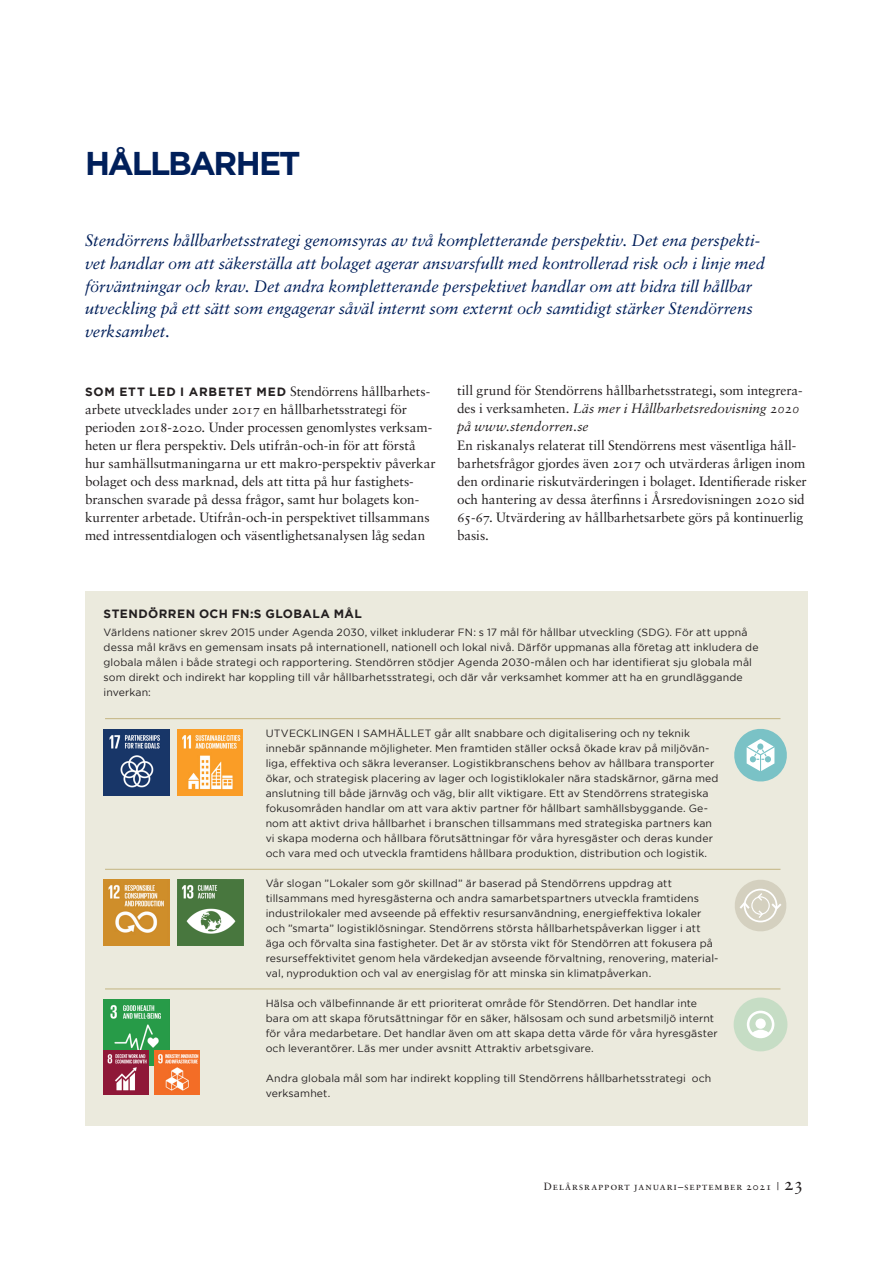
<style>
.page{position:relative;width:893px;height:1263px;background:#fff}
.page>*{position:absolute;margin:0;border:0;box-sizing:border-box;transform-origin:0 0}
.Rubrik{font:700 33px "Gotham";letter-spacing:-.065em;color:#001f5a}
.Ingress{font:italic 16.5px/22.5px "Sabon LT Std";letter-spacing:-.005em;color:#001f5a}
.Mellanrub{font:13.5px/18px "Sabon LT Std";letter-spacing:-.01em;color:#231f20}
.Bröd{font:13.5px/18px "Sabon LT Std";letter-spacing:-.01em;color:#231f20}
.Gotham_Mellanrub_8_1{font:700 12px "Gotham";letter-spacing:.035em;color:#231f20}
.Gotham_Fakta_liten_7{font:10.5px/15px "Gotham";letter-spacing:.015em;color:#231f20}
.t1{font:10.5px "Sabon LT Std";letter-spacing:.085em;color:#231f20}
.s1{font-family:"Gotham";font-weight:700;font-size:12px}
.s2{font-style:italic}
.s3{font-size:18px}
</style>
<div class="page">
<div style="left:85px;top:591px;width:723px;height:535px;background:#ebeadd"></div>
<svg style="left:734px;top:729px;width:53px;height:52px"></svg>
<div style="left:734px;top:997px;width:53px;height:54px;background:#c6ddc5;border-radius:50%"></div>
<svg style="left:747px;top:1011px;width:27px;height:27px"></svg>
<img style="left:104px;top:1000px;width:66px;height:66px">
<img style="left:104px;top:1050px;width:45px;height:45px">
<img style="left:154px;top:1050px;width:45px;height:45px">
<img style="left:177px;top:730px;width:66px;height:65px">
<img style="left:104px;top:730px;width:65px;height:65px">
<img style="left:104px;top:880px;width:66px;height:66px">
<img style="left:178px;top:880px;width:65px;height:66px">
<svg style="left:735px;top:880px;width:51px;height:51px"></svg>
<hr style="left:105px;top:869px;width:675px;height:1px;background:#c3b481">
<hr style="left:105px;top:718px;width:675px;height:1px;background:#c3b481">
<hr style="left:105px;top:988px;width:675px;height:1px;background:#c3b481">
<p class="Rubrik" style="left:85px;top:142px;width:217px">HÅLLBARHET</p>
<p class="Ingress" style="left:85px;top:229px;width:681px">Stendörrens hållbarhetsstrategi genomsyras av två kompletterande perspektiv. Det ena perspekti&shy;vet handlar om att säkerställa att bolaget agerar ansvarsfullt med kontrollerad risk och i linje med förväntningar och krav. Det andra kompletterande perspektivet handlar om att bidra till hållbar utveckling på ett sätt som engagerar såväl internt som externt och samtidigt stärker Stendörrens verksamhet.</p>
<p class="Mellanrub" style="left:85px;top:382px;width:352px"><span class="s1">SOM ETT LED I ARBETET MED</span> Stendörrens hållbarhets&shy;arbete utvecklades under 2017 en hållbarhetsstrategi för perioden 2018-2020. Under processen genomlystes verksam&shy;heten ur flera perspektiv. Dels utifrån-och-in för att förstå hur samhällsutmaningarna ur ett makro-perspektiv påverkar bolaget och dess marknad, dels att titta på hur fastighets&shy;branschen svarade på dessa frågor, samt hur bolagets kon&shy;kurrenter arbetade. Utifrån-och-in perspektivet tillsammans med intressentdialogen och väsentlighetsanalysen låg sedan</p>
<p class="Mellanrub" style="left:457px;top:381px;width:347px">till grund för Stendörrens hållbarhetsstrategi, som integrera&shy;des i verksamheten. <span class="s2">Läs mer i Hållbarhetsredovisning 2020 på www.stendorren.se</span></p>
<p class="Bröd" style="left:457px;top:436px;width:351px">En riskanalys relaterat till Stendörrens mest väsentliga håll&shy;barhetsfrågor gjordes även 2017 och utvärderas årligen inom den ordinarie riskutvärderingen i bolaget. Identifierade risker och hantering av dessa återfinns i Årsredovisningen 2020 sid 65-67. Utvärdering av hållbarhetsarbete görs på kontinuerlig basis.</p>
<p class="Gotham_Mellanrub_8_1" style="left:104px;top:607px;width:260px">STENDÖRREN OCH FN:S GLOBALA MÅL</p>
<p class="Gotham_Fakta_liten_7" style="left:104px;top:625px;width:657px">Världens nationer skrev 2015 under Agenda 2030, vilket inkluderar FN: s 17 mål för hållbar utveckling (SDG). För att uppnå dessa mål krävs en gemensam insats på internationell, nationell och lokal nivå. Därför uppmanas alla företag att inkludera de globala målen i både strategi och rapportering. Stendörren stödjer Agenda 2030-målen och har identifierat sju globala mål som direkt och indirekt har koppling till vår hållbarhetsstrategi, och där vår verksamhet kommer att ha en grundläggande inverkan:</p>
<p class="Gotham_Fakta_liten_7" style="left:266px;top:726px;width:454px">UTVECKLINGEN I SAMHÄLLET går allt snabbare och digitalisering och ny teknik innebär spännande möjligheter. Men framtiden ställer också ökade krav på miljövän&shy;liga, effektiva och säkra leveranser. Logistikbranschens behov av hållbara transporter ökar, och strategisk placering av lager och logistiklokaler nära stadskärnor, gärna med anslutning till både järnväg och väg, blir allt viktigare. Ett av Stendörrens strategiska fokusområden handlar om att vara aktiv partner för hållbart samhällsbyggande. Ge&shy;nom att aktivt driva hållbarhet i branschen tillsammans med strategiska partners kan vi skapa moderna och hållbara förutsättningar för våra hyresgäster och deras kunder och vara med och utveckla framtidens hållbara produktion, distribution och logistik.</p>
<p class="Gotham_Fakta_liten_7" style="left:266px;top:876px;width:454px">Vår slogan ”Lokaler som gör skillnad” är baserad på Stendörrens uppdrag att tillsammans med hyresgästerna och andra samarbetspartners utveckla framtidens industrilokaler med avseende på effektiv resursanvändning, energieffektiva lokaler och ”smarta” logistiklösningar. Stendörrens största hållbarhetspåverkan ligger i att äga och förvalta sina fastigheter. Det är av största vikt för Stendörren att fokusera på resurseffektivitet genom hela värdekedjan avseende förvaltning, renovering, material&shy;val, nyproduktion och val av energislag för att minska sin klimatpåverkan.</p>
<p class="Gotham_Fakta_liten_7" style="left:266px;top:996px;width:453px">Hälsa och välbefinnande är ett prioriterat område för Stendörren. Det handlar inte bara om att skapa förutsättningar för en säker, hälsosam och sund arbetsmiljö internt för våra medarbetare. Det handlar även om att skapa detta värde för våra hyresgäster och leverantörer. Läs mer under avsnitt Attraktiv arbetsgivare.</p>
<p class="Gotham_Fakta_liten_7" style="left:266px;top:1071px;width:447px">Andra globala mål som har indirekt koppling till Stendörrens hållbarhetsstrategi och verksamhet.</p>
<p class="t1" style="left:544px;top:1180px;width:261px">Delårsrapport januari–september 2021 | <span class="s3">23</span></p>
</div>
